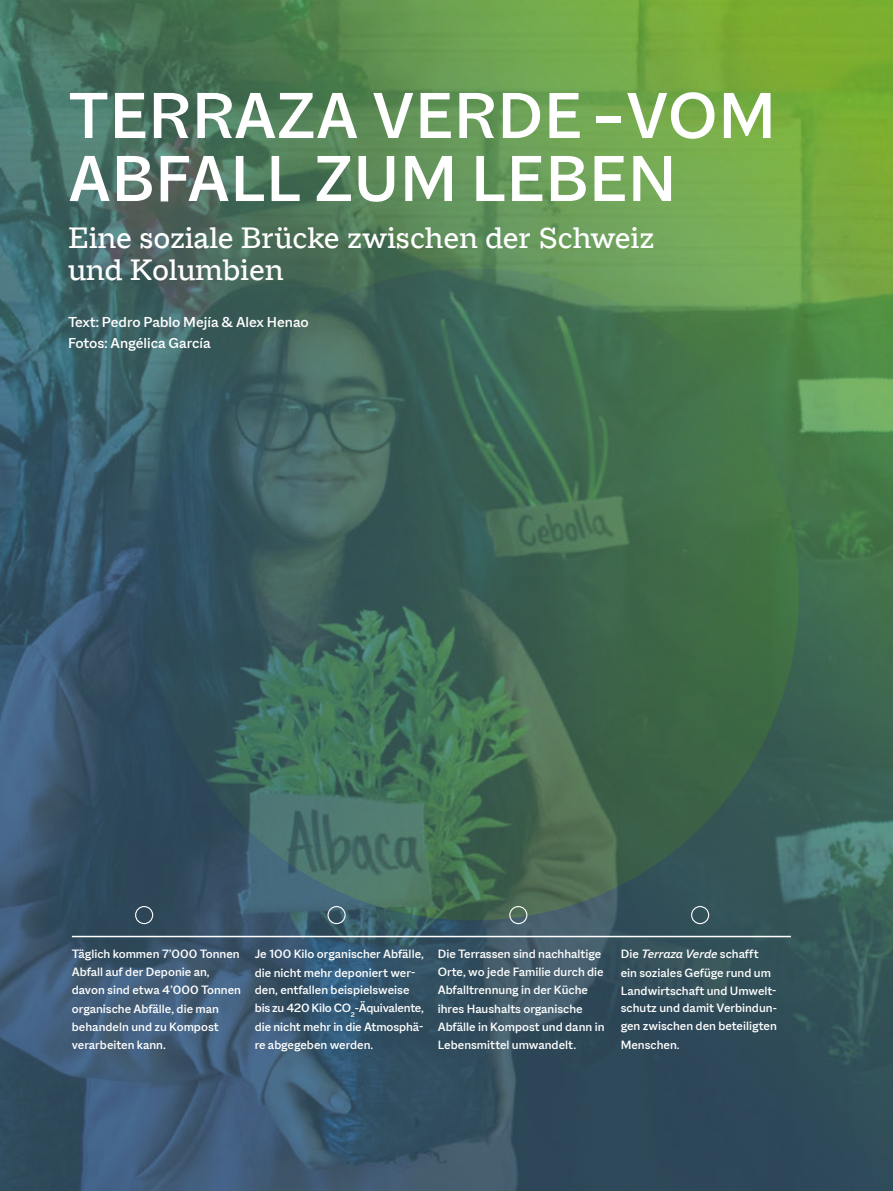
<style>
.page{position:relative;width:893px;height:1191px;background:#fff}
.page>*{position:absolute;margin:0;border:0;box-sizing:border-box;transform-origin:0 0}
.t1{font:500 69.9px/63px "Macklin Sans";letter-spacing:.01em;color:#fff}
.t2{font:500 31.95px/31.5px "Macklin Slab";color:#fff}
.t3{font:500 15.6px/21px "Macklin Sans";color:#fff}
.t4{font:500 13.05px/18px "Macklin Sans";color:#fff}
.s1{font-style:italic}
</style>
<div class="page">
<img style="left:0;top:0;width:893px;height:1191px">
<hr style="left:72px;top:935px;width:719px;height:2px;background:#fff">
<div style="left:135px;top:906px;width:18px;height:18px;border:1px solid #fff;border-radius:50%"></div>
<div style="left:327px;top:906px;width:19px;height:18px;border:1px solid #fff;border-radius:50%"></div>
<div style="left:509px;top:906px;width:18px;height:18px;border:1px solid #fff;border-radius:50%"></div>
<div style="left:691px;top:906px;width:18px;height:18px;border:1px solid #fff;border-radius:50%"></div>
<h1 class="t1" style="left:68px;top:83px;width:709px">TERRAZA VERDE – VOM<br>ABFALL ZUM LEBEN</h1>
<h2 class="t2" style="left:68px;top:222px;width:588px">Eine soziale Brücke zwischen der Schweiz und Kolumbien</h2>
<p class="t3" style="left:68px;top:311px;width:242px">Text: Pedro Pablo Mejía &amp; Alex Henao<br>Fotos: Angélica García</p>
<p class="t4" style="left:72px;top:945px;width:171px">Täglich kommen 7’000 Tonnen<br>Abfall auf der Deponie an, davon sind etwa 4’000 Tonnen organische Abfälle, die man behandeln und zu Kompost verarbeiten kann.</p>
<p class="t4" style="left:255px;top:945px;width:171px">Je 100 Kilo organischer Abfälle, die nicht mehr deponiert wer&shy;den, entfallen beispielsweise bis zu 420 Kilo CO<sub>2</sub>-Äquivalente, die nicht mehr in die Atmosphä&shy;re abgegeben werden.</p>
<p class="t4" style="left:438px;top:945px;width:168px">Die Terrassen sind nachhaltige<br>Orte, wo jede Familie durch die<br>Abfalltrennung in der Küche ihres Haushalts organische<br>Abfälle in Kompost und dann in<br>Lebensmittel umwandelt.</p>
<p class="t4" style="left:621px;top:945px;width:158px">Die <span class="s1">Terraza Verde</span> schafft ein soziales Gefüge rund um<br>Landwirtschaft und Umwelt&shy;schutz und damit Verbindun&shy;gen zwischen den beteiligten<br>Menschen.</p>
</div>
